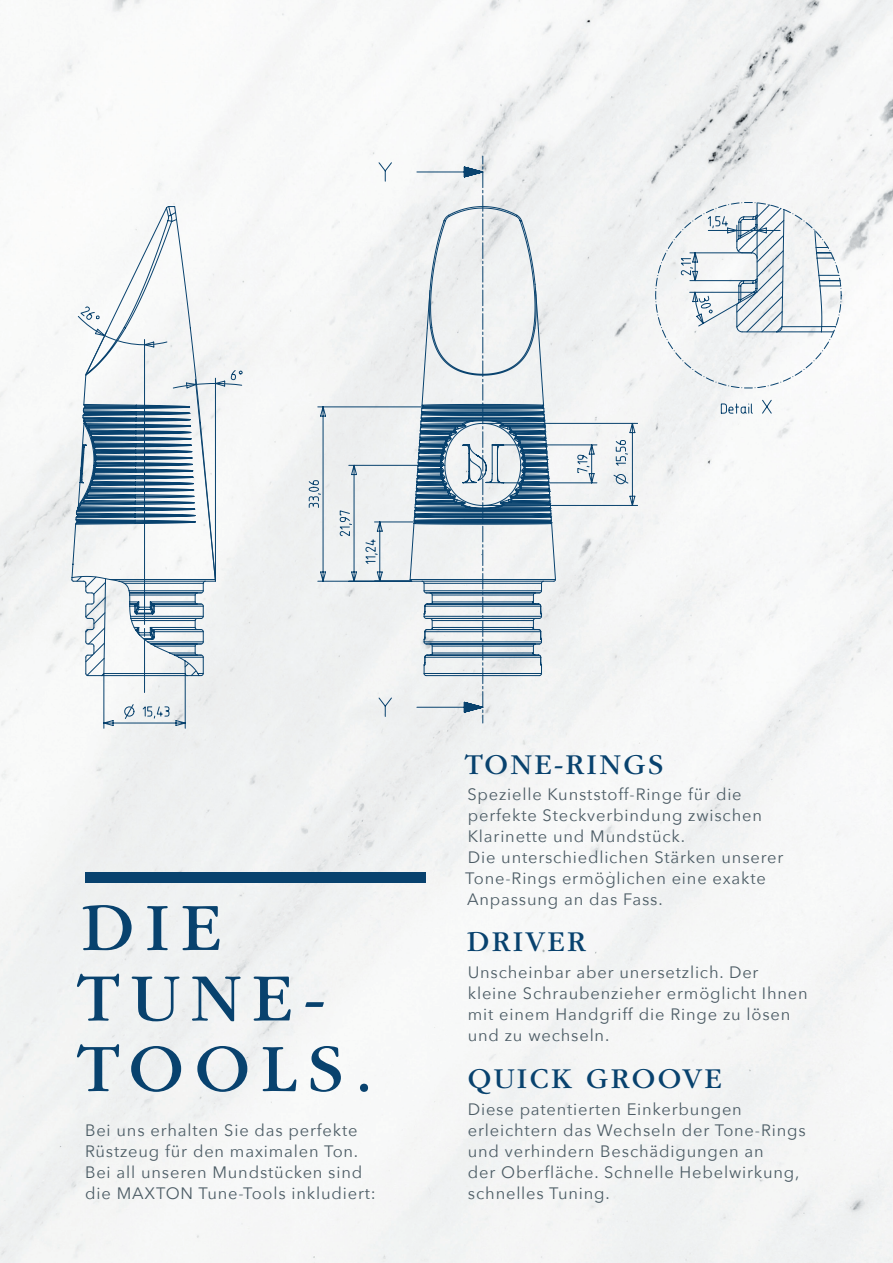
<style>
.page{position:relative;width:893px;height:1263px;background:#f5f6f5}
.page>*{position:absolute;margin:0;border:0;box-sizing:border-box;transform-origin:0 0}
.t1{font:70.5px/70.5px "ITC Garamond Std";letter-spacing:.15em;color:#08426e}
.t2{font:30px "ITC Garamond Std";letter-spacing:.075em;color:#08426e}
.t3{font:16.5px/21px "Avenir Next";letter-spacing:.05em;color:#4c5c65}
</style>
<div class="page">
<svg style="left:0;top:156px;width:483px;height:50px"></svg>
<svg style="left:0;top:206px;width:638px;height:555px"></svg>
<svg style="left:0;top:162px;width:392px;height:568px"></svg>
<svg style="left:655px;top:202px;width:187px;height:186px"></svg>
<svg style="left:721px;top:400px;width:50px;height:13px"></svg>
<div style="left:85px;top:872px;width:340px;height:10px;background:#08426e"></div>
<h1 class="t1" style="left:77px;top:893px;width:298px">DIE<br>TUNE-<br>TOOLS.</h1>
<p class="t3" style="left:85px;top:1119px;width:292px">Bei uns erhalten Sie das perfekte Rüstzeug für den maximalen Ton.<br>Bei all unseren Mundstücken sind die MAXTON Tune-Tools inkludiert:</p>
<h2 class="t2" style="left:465px;top:748px;width:200px">TONE-RINGS</h2>
<p class="t3" style="left:465px;top:783px;width:320px">Spezielle Kunststoff-Ringe für die perfekte Steckverbindung zwischen Klarinette und Mundstück.<br>Die unterschiedlichen Stärken unserer Tone-Rings ermöglichen eine exakte Anpassung an das Fass.</p>
<h2 class="t2" style="left:467px;top:925px;width:121px">DRIVER</h2>
<p class="t3" style="left:468px;top:961px;width:342px">Unscheinbar aber unersetzlich. Der kleine Schraubenzieher ermöglicht Ihnen mit einem Handgriff die Ringe zu lösen und zu wechseln.</p>
<h2 class="t2" style="left:468px;top:1062px;width:256px">QUICK GROOVE</h2>
<p class="t3" style="left:468px;top:1098px;width:339px">Diese patentierten Einkerbungen erleichtern das Wechseln der Tone-Rings und verhindern Beschädigungen an<br>der Oberfläche. Schnelle Hebelwirkung, schnelles Tuning.</p>
</div>
